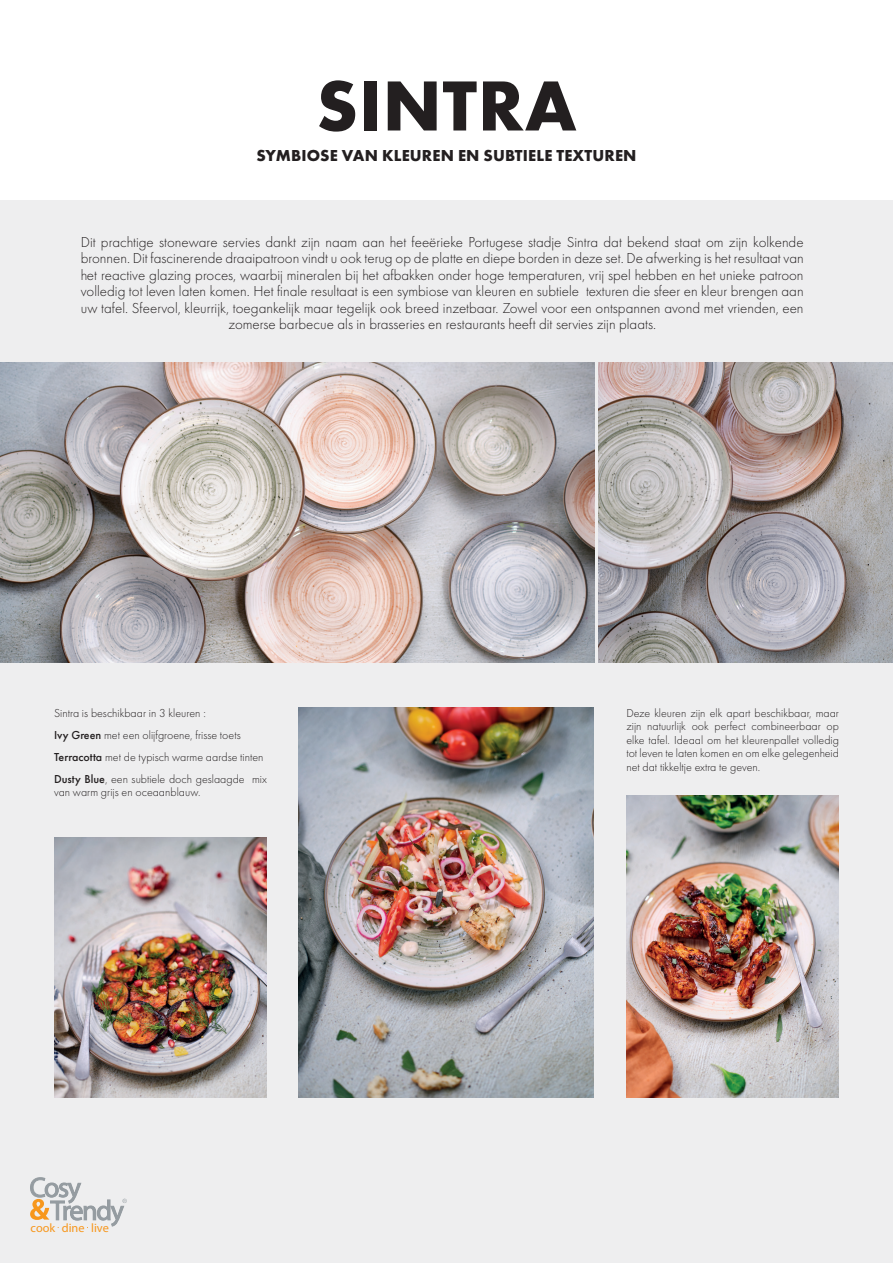
<style>
.page{position:relative;width:893px;height:1263px;background:#fff}
.page>*{position:absolute;margin:0;border:0;box-sizing:border-box;transform-origin:0 0}
.t1{font:700 73.5px "Futura PT";letter-spacing:.01em;color:#231f20}
.t2{font:700 16.5px "Futura PT";letter-spacing:.01em;color:#231f20}
.t3{font:300 15px/16.5px "Futura PT";color:#231f20;text-align:center}
.t4{font:12.3px "Myriad Pro";color:#f7971d}
.t5{font:300 12px/13.5px "Futura PT";color:#231f20}
.s1{font-weight:500}
</style>
<div class="page">
<div style="left:0;top:662px;width:893px;height:601px;background:#eeeeef"></div>
<div style="left:0;top:200px;width:893px;height:162px;background:#eeeeef"></div>
<svg style="left:30px;top:1177px;width:97px;height:51px"></svg>
<svg style="left:594px;top:362px;width:4px;height:301px"></svg>
<img style="left:598px;top:362px;width:295px;height:300px">
<img style="left:0;top:362px;width:594px;height:300px">
<img style="left:626px;top:796px;width:213px;height:301px">
<img style="left:54px;top:838px;width:213px;height:259px">
<img style="left:299px;top:707px;width:295px;height:390px">
<h1 class="t1" style="left:316px;top:59px;width:262px">SINTRA</h1>
<p class="t2" style="left:256px;top:145px;width:382px">SYMBIOSE VAN KLEUREN EN SUBTIELE TEXTUREN</p>
<p class="t3" style="left:81px;top:234px;width:724px">Dit prachtige stoneware servies dankt zijn naam aan het feeërieke Portugese stadje Sintra dat bekend staat om zijn kolkende bronnen. Dit fascinerende draaipatroon vindt u ook terug op de platte en diepe borden in deze set. De afwerking is het resultaat van het reactive glazing proces, waarbij mineralen bij het afbakken onder hoge temperaturen, vrij spel hebben en het unieke patroon volledig tot leven laten komen. Het finale resultaat is een symbiose van kleuren en subtiele texturen die sfeer en kleur brengen aan uw tafel. Sfeervol, kleurrijk, toegankelijk maar tegelijk ook breed inzetbaar. Zowel voor een ontspannen avond met vrienden, een zomerse barbecue als in brasseries en restaurants heeft dit servies zijn plaats.</p>
<p class="t5" style="left:54px;top:702px;width:214px;line-height:22px">Sintra is beschikbaar in 3 kleuren :<br><span class="s1">Ivy Green</span> met een olijfgroene, frisse toets <span class="s1">Terracotta</span> met de typisch warme aardse tinten <span class="s1">Dusty Blue</span>, een subtiele doch geslaagde mix</p>
<p class="t5" style="left:54px;top:786px;width:148px">van warm grijs en oceaanblauw.</p>
<p class="t4" style="left:31px;top:1220px;width:80px">cook dine live</p>
<p class="t5" style="left:626px;top:706px;width:214px;text-align:justify">Deze kleuren zijn elk apart beschikbaar, maar zijn natuurlijk ook perfect combineerbaar op elke tafel. Ideaal om het kleurenpallet volledig tot leven te laten komen en om elke gelegenheid net dat tikkeltje extra te geven.</p>
</div>
